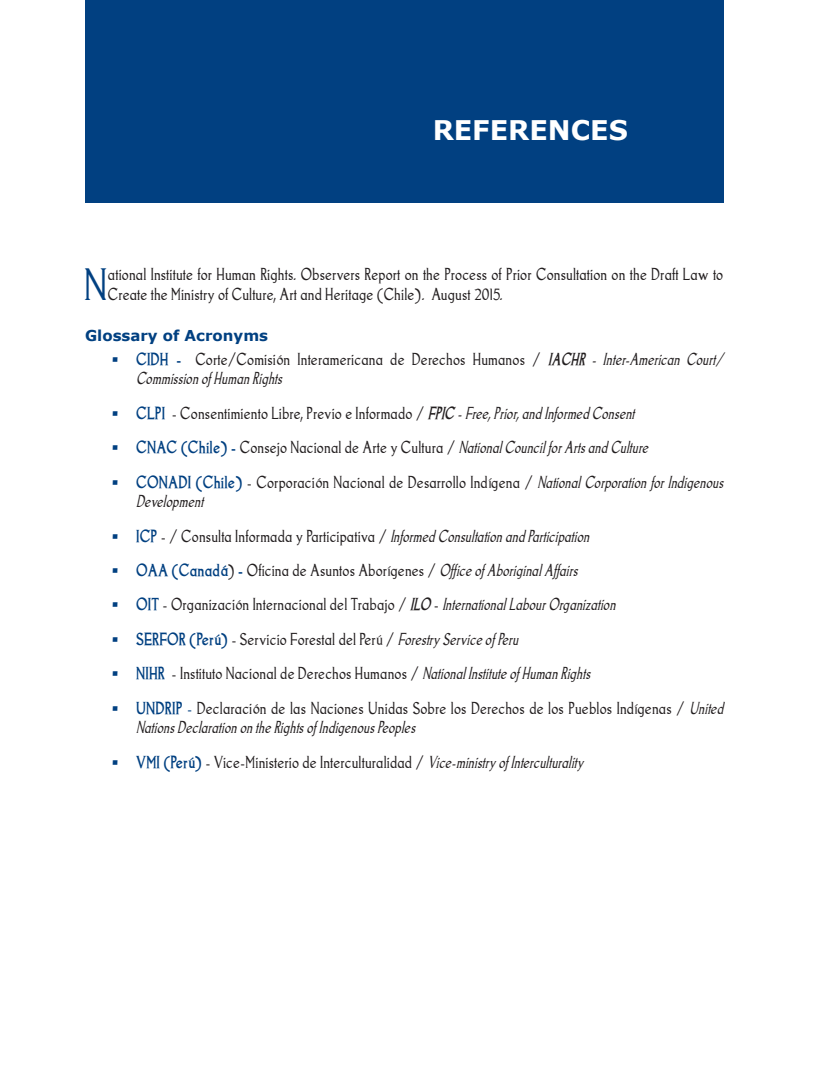
<style>
.page{position:relative;width:821px;height:1089px;background:#fff}
.page>*{position:absolute;margin:0;border:0;box-sizing:border-box;transform-origin:0 0}
.t1{font:43.2px "Goodfish";color:#014081}
.t2{font:700 27px "Verdana";color:#fff}
.t3{font:16.5px/19.5px "Goodfish";letter-spacing:.01em;color:#231f20}
.t4{font:italic 16.5px/19.5px "Goodfish";letter-spacing:.01em;color:#231f20}
.t5{font:700 15px "Verdana";color:#014081}
.s1{font-family:"ITC Eras Std";color:#014081}
.s2{font-weight:700;color:#014081}
.s3{font-weight:700;font-style:italic}
.s4{font-style:italic}
.s5{font-family:"ITC Eras Std";font-style:normal;color:#014081}
.s6{font-weight:700;font-style:normal;color:#014081}
.s7{font-style:normal}
.s8{color:#014081}
</style>
<div class="page">
<div style="left:85px;top:0;width:638px;height:202px;background:#014081"></div>
<h2 class="t2" style="left:433px;top:113px;width:197px">REFERENCES</h2>
<h1 class="t1" style="left:84px;top:259px;width:25px">N</h1>
<p class="t3" style="left:108px;top:264px;width:617px">ational Institute for Human Rights. Observers Report on the Process of Prior Consultation on the Draft Law to<br>Create the Ministry of Culture, Art and Heritage (Chile). August 2015.</p>
<p class="t5" style="left:85px;top:326px;width:184px">Glossary of Acronyms</p>
<p class="t3" style="left:136px;top:349px;width:588px;text-indent:-26px"><span class="s1">•</span> <span class="s2">CIDH -</span> Corte/Comisión Interamericana de Derechos Humanos / <span class="s3">IACHR</span> <span class="s4">- Inter-American Court/<br>Commission of Human Rights</span></p>
<p class="t3" style="left:111px;top:403px;width:525px"><span class="s1">•</span> <span class="s2">CLPI</span> - Consentimiento Libre, Previo e Informado / <span class="s3">FPIC</span> <span class="s4">- Free, Prior, and Informed Consent</span></p>
<p class="t4" style="left:111px;top:438px;width:539px"><span class="s5">•</span> <span class="s6">CNAC (Chile) -</span> <span class="s7">Consejo Nacional de Arte y Cultura /</span> National Council for Arts and Culture</p>
<p class="t4" style="left:136px;top:472px;width:588px;text-indent:-26px"><span class="s5">•</span> <span class="s6">CONADI (Chile)</span> <span class="s7">- Corporación Nacional de Desarrollo Indígena /</span> National Corporation for Indigenous<br>Development</p>
<p class="t4" style="left:111px;top:526px;width:480px"><span class="s5">•</span> <span class="s6">ICP</span> <span class="s7">- / Consulta Informada y Participativa /</span> Informed Consultation and Participation</p>
<p class="t3" style="left:111px;top:560px;width:468px"><span class="s1">•</span> <span class="s2">OAA (Canadá</span>) <span class="s2">-</span> Oficina de Asuntos Aborígenes / <span class="s4">Office of Aboriginal Affairs</span></p>
<p class="t3" style="left:111px;top:595px;width:506px"><span class="s1">•</span> <span class="s2">OIT</span> - Organización Internacional del Trabajo / <span class="s3">ILO</span> - <span class="s4">International Labour Organization</span></p>
<p class="t3" style="left:111px;top:629px;width:409px"><span class="s1">•</span> <span class="s2">SERFOR (Perú)</span> - Servicio Forestal del Perú / <span class="s4">Forestry Service of Peru</span></p>
<p class="t3" style="left:111px;top:663px;width:481px"><span class="s1">•</span> <span class="s2">NIHR</span> - Instituto Nacional de Derechos Humanos / <span class="s4">National Institute of Human Rights</span></p>
<p class="t3" style="left:136px;top:698px;width:588px;text-indent:-26px"><span class="s1">•</span> <span class="s2">UNDRIP</span> <span class="s8">-</span> Declaración de las Naciones Unidas Sobre los Derechos de los Pueblos Indígenas / <span class="s4">United<br>Nations Declaration on the Rights of Indigenous Peoples</span></p>
<p class="t3" style="left:111px;top:752px;width:474px"><span class="s1">•</span> <span class="s2">VMI (Perú)</span> - Vice-Ministerio de Interculturalidad / <span class="s4">Vice-ministry of Interculturality</span></p>
</div>
